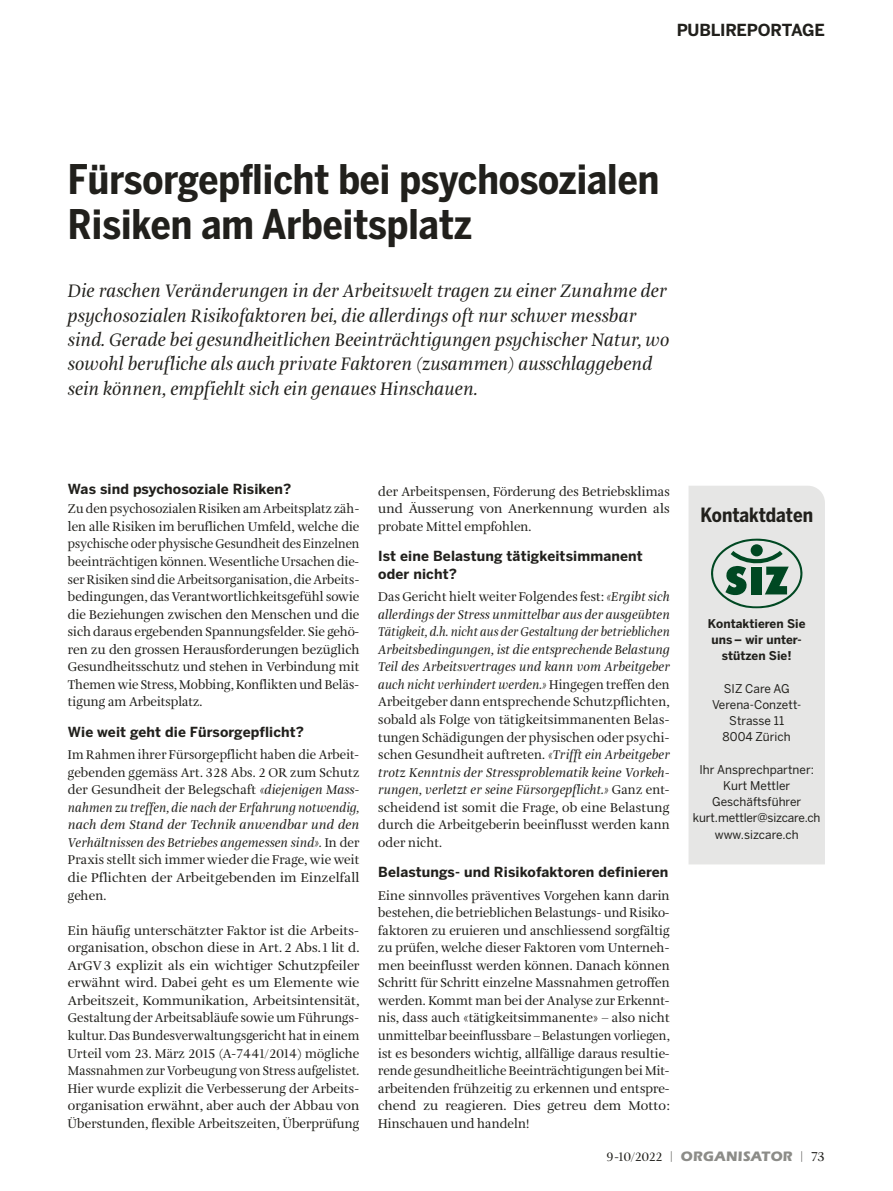
<style>
.page{position:relative;width:893px;height:1191px;background:#fff}
.page>*{position:absolute;margin:0;border:0;box-sizing:border-box;transform-origin:0 0}
.t1{font:700 40.5px/45px "Benton Sans Cond";color:#21201c}
.t2{font:700 19.5px "Benton Sans Cond";color:#21201c}
.t3{font:italic 18.75px/24.3px "Amalia Pro";letter-spacing:.01em;color:#21201c}
.t4{font:700 16.5px "Benton Sans";letter-spacing:-.015em;color:#21201c}
.t5{font:700 13.8px/17.5px "Benton Sans";letter-spacing:.01em;color:#21201c}
.t6{font:13.2px/17.5px "Amalia Pro";letter-spacing:.005em;color:#21201c}
.t7{font:13.2px/17.5px "Amalia Pro";letter-spacing:.005em;color:#21201c;text-align:justify;scale:.96 1}
.t8{font:italic 13.2px/17.5px "Amalia Pro";letter-spacing:.01em;color:#21201c;text-align:justify}
.t9{font:12.75px "Amalia Pro";letter-spacing:-.01em;color:#21201c}
.t10{font:12px/16.2px "Benton Sans";letter-spacing:.005em;color:#21201c;text-align:center}
.t11{font:700 12px/16.2px "Benton Sans";letter-spacing:.005em;color:#21201c;text-align:center}
.s1{font-style:italic}
.s2{font-style:normal}
.s3{font-family:"Eras Bold ITC";font-size:13.5px;color:#8c8c88}
.s4{font-size:13.5px}
</style>
<div class="page">
<div style="left:688px;top:486px;width:137px;height:378px;background:#e6e6e5"></div>
<svg style="left:711px;top:538px;width:91px;height:70px;background:#9eb5a8"></svg>
<div style="left:751px;top:544px;width:12px;height:12px;background:#004822;border-radius:50%"></div>
<p class="t4" style="left:677px;top:21px;width:150px">PUBLIREPORTAGE</p>
<h1 class="t1" style="left:68px;top:157px;width:593px">Fürsorgepflicht bei psychosozialen<br>Risiken am Arbeitsplatz</h1>
<p class="t3" style="left:68px;top:280px;width:603px">Die raschen Veränderungen in der Arbeitswelt tragen zu einer Zunahme der psychosozialen Risikofaktoren bei, die allerdings oft nur schwer messbar sind. Gerade bei gesundheitlichen Beeinträchtigungen psychischer Natur, wo sowohl berufliche als auch private Faktoren (zusammen) ausschlaggebend sein können, empfiehlt sich ein genaues Hinschauen.</p>
<p class="t5" style="left:68px;top:480px;width:225px">Was sind psychosoziale Risiken?</p>
<p class="t7" style="left:68px;top:500px;width:305px">Zu den psychosozialen Risiken am Arbeitsplatz zäh&shy;len alle Risiken im beruflichen Umfeld, welche die psychische oder physische Gesundheit des Einzelnen beeinträchtigen können. Wesentliche Ursachen die&shy;ser Risiken sind die Arbeitsorganisation, die Arbeits&shy;bedingungen, das Verantwortlichkeitsgefühl sowie die Beziehungen zwischen den Menschen und die sich daraus ergebenden Spannungsfelder. Sie gehö&shy;ren zu den grossen Herausforderungen bezüglich Gesundheitsschutz und stehen in Verbindung mit Themen wie Stress, Mobbing, Konflikten und Beläs&shy;tigung am Arbeitsplatz.</p>
<p class="t5" style="left:68px;top:723px;width:238px">Wie weit geht die Fürsorgepflicht?</p>
<p class="t7" style="left:68px;top:746px;width:305px">Im Rahmen ihrer Fürsorgepflicht haben die Arbeit&shy;gebenden ggemäss Art. 328 Abs. 2 OR zum Schutz der Gesundheit der Belegschaft <span class="s1">«diejenigen Mass&shy;nahmen zu treffen, die nach der Erfahrung notwendig, nach dem Stand der Technik anwendbar und den Verhältnissen des Betriebes angemessen sind».</span> In der Praxis stellt sich immer wieder die Frage, wie weit die Pflichten der Arbeitgebenden im Einzelfall gehen.</p>
<p class="t6" style="left:68px;top:922px;width:293px">Ein häufig unterschätzter Faktor ist die Arbeits&shy;organisation, obschon diese in Art.2 Abs.1 lit d.<br>ArGV3 explizit als ein wichtiger Schutzpfeiler erwähnt wird. Dabei geht es um Elemente wie Arbeitszeit, Kommunikation, Arbeitsintensität, Gestaltung der Arbeitsabläufe sowie um Führungs&shy;kultur. Das Bundesverwaltungsgericht hat in einem Urteil vom 23. März 2015 (A-7441/2014) mögliche Massnahmen zur Vorbeugung von Stress aufgelistet.<br>Hier wurde explizit die Verbesserung der Arbeits&shy;organisation erwähnt, aber auch der Abbau von Überstunden, flexible Arbeitszeiten, Überprüfung</p>
<p class="t6" style="left:378px;top:483px;width:293px;text-align:justify">der Arbeitspensen, Förderung des Betriebsklimas und Äusserung von Anerkennung wurden als probate Mittel empfohlen.</p>
<p class="t5" style="left:378px;top:547px;width:266px">Ist eine Belastung tätigkeitsimmanent oder nicht?</p>
<p class="t8" style="left:378px;top:588px;width:293px"><span class="s2">Das Gericht hielt weiter Folgendes fest:</span> «Ergibt sich allerdings der Stress unmittelbar aus der ausgeübten Tätigkeit, d.h. nicht aus der Gestaltung der betrieblichen Arbeitsbedingungen, ist die entsprechende Belastung Teil des Arbeitsvertrages und kann vom Arbeitgeber auch nicht verhindert werden.» <span class="s2">Hingegen treffen den Arbeitgeber dann entsprechende Schutzpflichten, sobald als Folge von tätigkeitsimmanenten Belas&shy;tungen Schädigungen der physischen oder psychi&shy;schen Gesundheit auftreten.</span> «Trifft ein Arbeitgeber trotz Kenntnis der Stressproblematik keine Vorkeh&shy;rungen, verletzt er seine Fürsorgepflicht.» <span class="s2">Ganz ent&shy;scheidend ist somit die Frage, ob eine Belastung durch die Arbeitgeberin beeinflusst werden kann oder nicht.</span></p>
<p class="t5" style="left:378px;top:863px;width:292px">Belastungs- und Risikofaktoren definieren</p>
<p class="t6" style="left:378px;top:887px;width:293px">Eine sinnvolles präventives Vorgehen kann darin bestehen, die betrieblichen Belastungs- und Risiko&shy;faktoren zu eruieren und anschliessend sorgfältig zu prüfen, welche dieser Faktoren vom Unterneh&shy;men beeinflusst werden können. Danach können Schritt für Schritt einzelne Massnahmen getroffen werden. Kommt man bei der Analyse zur Erkennt&shy;nis, dass auch «tätigkeitsimmanente» – also nicht unmittelbar beeinflussbare – Belastungen vorliegen, ist es besonders wichtig, allfällige daraus resultie&shy;rende gesundheitliche Beeinträchtigungen bei Mit&shy;arbeitenden frühzeitig zu erkennen und entspre&shy;chend zu reagieren. Dies getreu dem Motto:<br>Hinschauen und handeln!</p>
<h2 class="t2" style="left:700px;top:504px;width:114px">Kontaktdaten</h2>
<p class="t11" style="left:708px;top:615px;width:99px">Kontaktieren Sie uns– wir unter&shy;stützen Sie!</p>
<p class="t10" style="left:712px;top:680px;width:91px">SIZ Care AG<br>Verena-Conzett-<br>Strasse 11<br>8004 Zürich</p>
<p class="t10" style="left:693px;top:761px;width:129px">Ihr Ansprechpartner:<br>Kurt Mettler<br>Geschäftsführer kurt.mettler@sizcare.ch www.sizcare.ch</p>
<p class="t9" style="left:607px;top:1149px;width:220px">9-10/2022 | <span class="s3">ORGANISATOR</span> | <span class="s4">73</span></p>
</div>
